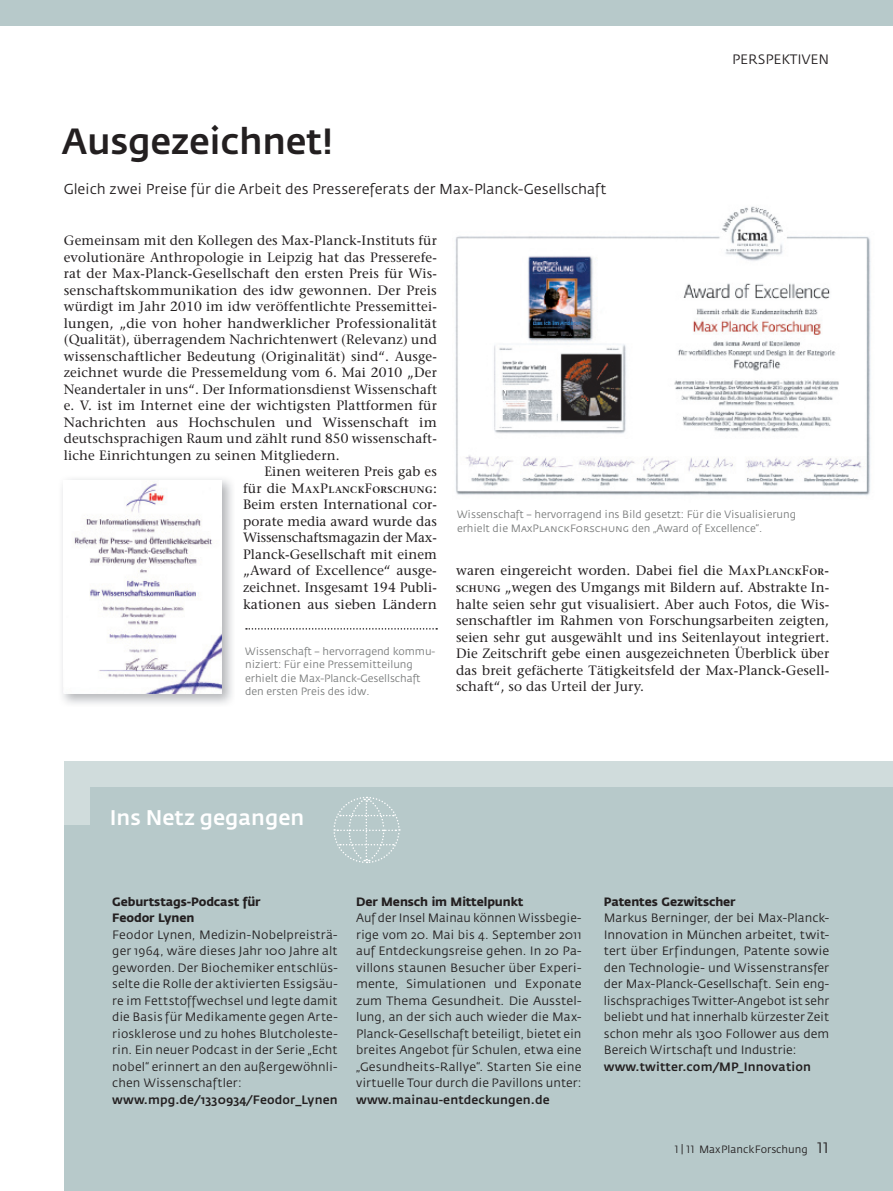
<style>
.page{position:relative;width:893px;height:1191px;background:#fff}
.page>*{position:absolute;margin:0;border:0;box-sizing:border-box;transform-origin:0 0}
.t1{font:500 36px "Fedra Sans";letter-spacing:-.01em;color:#231f20}
.t2{font:500 21px "Fedra Sans";color:#fff}
.t3{font:14.25px "Fedra Sans";color:#231f20}
.t4{font:13.5px/16.5px "Stone Serif";letter-spacing:.01em;color:#231f20;text-align:justify}
.t5{font:13.5px "Fedra Sans";color:#231f20}
.t6{font:12px/16.5px "Fedra Sans";letter-spacing:.005em;color:#231f20}
.t7{font:10.5px/13.5px "Fedra Sans";letter-spacing:-.005em;color:#7a7c7c}
.t8{font:10.5px "Fedra Sans";color:#231f20}
.t9{font:600 9.45px "Stone Serif";letter-spacing:.045em;color:#231f20}
.s1{font-weight:400;font-size:13.5px}
.s2{font-family:"Fedra Sans Book SC"}
.s3{font-weight:600;font-size:9.45px}
.s4{font-weight:600}
.s5{font-weight:700}
.s6{font-weight:500}
.s7{font-family:"Fedra Sans Book SC";font-size:15px}
</style>
<div class="page">
<div style="left:64px;top:761px;width:829px;height:430px;background:#b7c9ca"></div>
<div style="left:0;top:0;width:893px;height:26px;background:#b7c9ca"></div>
<div style="left:64px;top:761px;width:829px;height:25px;background:#d0dcdc"></div>
<svg style="left:333px;top:796px;width:67px;height:67px"></svg>
<div style="left:64px;top:761px;width:25px;height:64px;background:#d0dcdc"></div>
<img style="left:62px;top:479px;width:170px;height:225px">
<img style="left:64px;top:480px;width:158px;height:213px">
<svg style="left:246px;top:628px;width:191px;height:1px"></svg>
<img style="left:455px;top:206px;width:416px;height:290px">
<p class="t1" style="left:62px;top:127px;width:273px">Ausgezeichnet!</p>
<p class="t3" style="left:64px;top:183px;width:544px">Gleich zwei Preise für die Arbeit des Pressereferats der Max-Planck-Gesellschaft</p>
<p class="t5" style="left:732px;top:54px;width:99px">PERSPEKTIVEN</p>
<p class="t4" style="left:64px;top:234px;width:375px">Gemeinsam mit den Kollegen des Max-Planck-Instituts für</p>
<p class="t4" style="left:64px;top:250px;width:375px">evolutionäre Anthropologie in Leipzig hat das Presserefe-</p>
<p class="t4" style="left:64px;top:267px;width:375px">rat der Max-Planck-Gesellschaft den ersten Preis für Wis-</p>
<p class="t4" style="left:64px;top:283px;width:375px">senschaftskommunikation des idw gewonnen. Der Preis</p>
<p class="t4" style="left:64px;top:300px;width:375px">würdigt im Jahr 2010 im idw veröffentlichte Pressemittei-</p>
<p class="t4" style="left:64px;top:316px;width:375px">lungen, „die von hoher handwerklicher Professionalität</p>
<p class="t4" style="left:64px;top:333px;width:375px">(Qualität), überragendem Nachrichtenwert (Relevanz) und</p>
<p class="t4" style="left:64px;top:349px;width:375px">wissenschaftlicher Bedeutung (Originalität) sind“. Ausge-</p>
<p class="t4" style="left:64px;top:366px;width:375px">zeichnet wurde die Pressemeldung vom 6. Mai 2010 „Der</p>
<p class="t4" style="left:64px;top:382px;width:375px">Neandertaler in uns“. Der Informationsdienst Wissenschaft</p>
<p class="t4" style="left:64px;top:399px;width:375px">e. V. ist im Internet eine der wichtigsten Plattformen für</p>
<p class="t4" style="left:64px;top:415px;width:375px">Nachrichten aus Hochschulen und Wissenschaft im</p>
<p class="t4" style="left:64px;top:432px;width:375px">deutschsprachigen Raum und zählt rund 850 wissenschaft-</p>
<p class="t4" style="left:64px;top:448px;width:277px">liche Einrichtungen zu seinen Mitgliedern.</p>
<p class="t4" style="left:264px;top:465px;width:174px">Einen weiteren Preis gab es</p>
<p class="t9" style="left:243px;top:486px;width:195px"><span class="s1">für die M</span>AX<span class="s1">P</span>LANCK<span class="s1">F</span>ORSCHUNG<span class="s1">:</span></p>
<p class="t4" style="left:243px;top:498px;width:195px">Beim ersten International cor&shy;porate media award wurde das Wissenschaftsmagazin der Max-Planck-Gesellschaft mit einem „Award of Excellence“ ausge&shy;zeichnet. Ins gesamt 194 Publi&shy;kationen aus sieben Ländern</p>
<p class="t7" style="left:245px;top:645px;width:192px">Wissenschaft – hervorragend kommu&shy;niziert: Für eine Pressemitteilung erhielt die Max-Planck-Gesellschaft den ersten Preis des idw.</p>
<p class="t7" style="left:457px;top:509px;width:340px">Wissenschaft – hervorragend ins Bild gesetzt: Für die Visualisierung erhielt die <span class="s2">MaxPlanckForschung</span> den „Award of Excellence“.</p>
<p class="t4" style="left:456px;top:564px;width:375px">waren eingereicht worden. Dabei fiel die M<span class="s3">AX</span>P<span class="s3">LANCK</span>F<span class="s3">OR</span><span class="s4">-</span><span class="s3">SCHUNG</span> „wegen des Umgangs mit Bildern auf. Abstrakte In&shy;halte seien sehr gut visualisiert. Aber auch Fotos, die Wis&shy;senschaftler im Rahmen von Forschungsarbeiten zeigten, seien sehr gut ausgewählt und ins Seitenlayout integriert.<br>Die Zeitschrift gebe einen ausgezeichneten Überblick über das breit gefächerte Tätigkeitsfeld der Max-Planck-Gesell&shy;schaft“, so das Urteil der Jury.</p>
<p class="t2" style="left:110px;top:809px;width:196px">Ins Netz gegangen</p>
<p class="t6" style="left:112px;top:894px;width:227px"><span class="s5">Geburtstags-Podcast für<br>Feodor Lynen<br></span>Feodor Lynen, Medizin-Nobelpreisträ&shy;ger 1964, wäre dieses Jahr 100 Jahre alt geworden. Der Biochemiker entschlüs&shy;selte die Rolle der aktivierten Essigsäu&shy;re im Fettstoffwechsel und legte damit die Basis für Medikamente gegen Arte&shy;riosklerose und zu hohes Blutcholeste&shy;rin. Ein neuer Podcast in der Serie „Echt nobel“ erinnert an den außergewöhnli&shy;chen Wissenschaftler: <span class="s6">www.mpg.de/1330934/Feodor_Lynen</span></p>
<p class="t6" style="left:356px;top:894px;width:227px"><span class="s5">Der Mensch im Mittelpunkt<br></span>Auf der Insel Mainau können Wissbegie&shy;rige vom 20. Mai bis 4. September 2011 auf Entdeckungsreise gehen. In 20 Pa&shy;villons staunen Besucher über Experi&shy;mente, Simulationen und Exponate zum Thema Gesundheit. Die Ausstel&shy;lung, an der sich auch wieder die Max-Planck-Gesellschaft beteiligt, bietet ein breites Angebot für Schulen, etwa eine „Gesundheits-Rallye“. Starten Sie eine virtuelle Tour durch die Pavillons unter: <span class="s6">www.mainau-entdeckungen.de</span></p>
<p class="t6" style="left:604px;top:894px;width:227px"><span class="s5">Patentes Gezwitscher<br></span>Markus Berninger, der bei Max-Planck-Innovation in München arbeitet, twit&shy;tert über Erfindungen, Patente sowie den Technologie- und Wissenstransfer der Max-Planck-Gesellschaft. Sein eng&shy;lischsprachiges Twitter-Angebot ist sehr beliebt und hat innerhalb kürzester Zeit schon mehr als 1300 Follower aus dem Bereich Wirtschaft und Industrie: <span class="s6">www.twitter.com/MP_Innovation</span></p>
<p class="t8" style="left:674px;top:1145px;width:156px"><span class="s2">1 | 11</span> MaxPlanckForschung <span class="s7">11</span></p>
</div>
